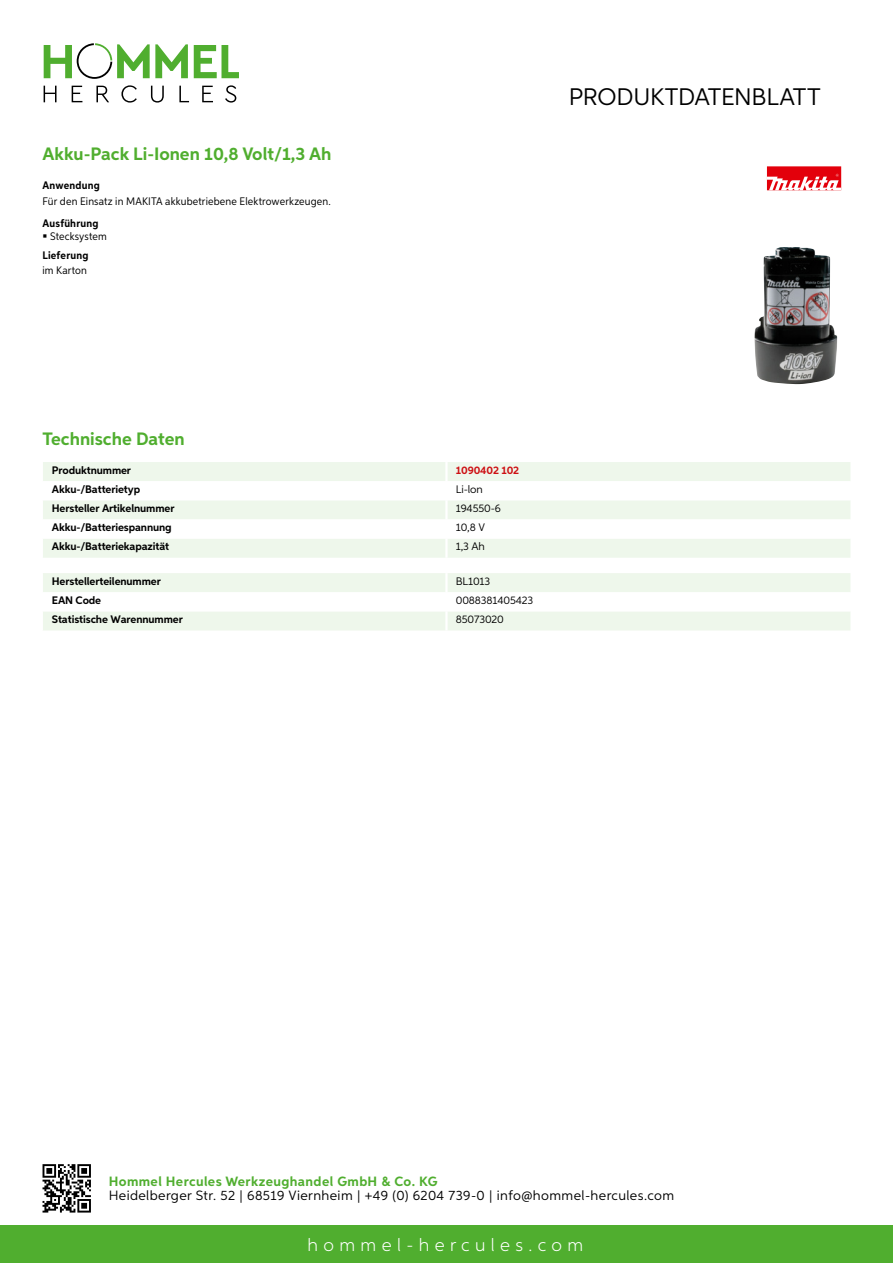
<style>
.page{position:relative;width:893px;height:1263px;background:#fff}
.page>*{position:absolute;margin:0;border:0;box-sizing:border-box;transform-origin:0 0}
.t1{font:24px "Aspira";letter-spacing:-.01em;color:#000}
.t2{font:700 18px "Aspira";color:#50ae2f}
.t3{font:300 18px "Aspira";letter-spacing:.3em;color:#fff}
.t4{font:13.5px "Aspira";letter-spacing:.03em;color:#000}
.t5{font:700 13.5px "Aspira";letter-spacing:.03em;color:#50ae2f}
.t6{font:700 10.95px "Aspira";letter-spacing:-.01em;color:#000}
.t7{font:10.95px "Aspira Nar";letter-spacing:.015em;color:#000}
.t8{font:10.95px "Aspira";letter-spacing:-.01em;color:#000}
.t9{font:700 10.95px "Aspira Nar";letter-spacing:.02em;color:#000}
.t10{font:700 10.95px "Aspira";letter-spacing:-.01em;color:#cd1013}
</style>
<div class="page">
<div style="left:0;top:1226px;width:893px;height:37px;background:#50ae2f"></div>
<svg style="left:43px;top:1164px;width:48px;height:48px"></svg>
<svg style="left:194px;top:45px;width:45px;height:33px"></svg>
<svg style="left:44px;top:43px;width:144px;height:36px"></svg>
<svg style="left:44px;top:86px;width:13px;height:16px"></svg>
<svg style="left:72px;top:86px;width:10px;height:16px"></svg>
<svg style="left:96px;top:86px;width:13px;height:16px"></svg>
<svg style="left:121px;top:85px;width:16px;height:18px"></svg>
<svg style="left:151px;top:86px;width:13px;height:17px"></svg>
<svg style="left:179px;top:86px;width:10px;height:16px"></svg>
<svg style="left:202px;top:86px;width:11px;height:16px"></svg>
<svg style="left:225px;top:85px;width:11px;height:18px"></svg>
<div style="left:43px;top:462px;width:807px;height:96px;background:#eef7eb"></div>
<svg style="left:43px;top:481px;width:807px;height:58px"></svg>
<hr style="left:445px;top:462px;width:3px;height:19px;background:#fff">
<hr style="left:445px;top:481px;width:3px;height:19px;background:#fff">
<hr style="left:445px;top:500px;width:3px;height:19px;background:#fff">
<hr style="left:445px;top:519px;width:3px;height:20px;background:#fff">
<hr style="left:445px;top:539px;width:3px;height:19px;background:#fff">
<svg style="left:43px;top:573px;width:807px;height:57px"></svg>
<hr style="left:445px;top:611px;width:3px;height:19px;background:#fff">
<img style="left:754px;top:247px;width:83px;height:137px">
<svg style="left:766px;top:166px;width:76px;height:25px"></svg>
<div style="left:767px;top:166px;width:74px;height:24px;background:#e3000b"></div>
<svg style="left:767px;top:174px;width:74px;height:16px"></svg>
<h2 class="t2" style="left:43px;top:142px;width:290px">Akku-Pack Li-Ionen 10,8 Volt/1,3 Ah</h2>
<p class="t9" style="left:43px;top:179px;width:59px">Anwendung</p>
<p class="t7" style="left:43px;top:194px;width:290px">Für den Einsatz in MAKITA akkubetriebene Elektrowerkzeugen.</p>
<p class="t9" style="left:43px;top:216px;width:58px">Ausführung</p>
<p class="t7" style="left:50px;top:229px;width:58px">Stecksystem</p>
<p class="t9" style="left:43px;top:248px;width:47px">Lieferung</p>
<p class="t7" style="left:43px;top:264px;width:46px">im Karton</p>
<h1 class="t1" style="left:569px;top:82px;width:253px">Produktdatenblatt</h1>
<h2 class="t2" style="left:43px;top:428px;width:144px">Technische Daten</h2>
<p class="t6" style="left:52px;top:463px;width:81px">Produktnummer</p>
<p class="t10" style="left:456px;top:463px;width:65px">1090402 102</p>
<p class="t6" style="left:52px;top:483px;width:90px">Akku-/Batterietyp</p>
<p class="t8" style="left:456px;top:483px;width:28px">Li-lon</p>
<p class="t6" style="left:52px;top:502px;width:124px">Hersteller Artikelnummer</p>
<p class="t8" style="left:456px;top:502px;width:46px">194550-6</p>
<p class="t6" style="left:52px;top:521px;width:121px">Akku-/Batteriespannung</p>
<p class="t8" style="left:456px;top:521px;width:31px">10,8 V</p>
<p class="t6" style="left:52px;top:540px;width:119px">Akku-/Batteriekapazität</p>
<p class="t8" style="left:456px;top:540px;width:31px">1,3 Ah</p>
<p class="t6" style="left:52px;top:574px;width:111px">Herstellerteilenummer</p>
<p class="t8" style="left:456px;top:575px;width:36px">BL1013</p>
<p class="t6" style="left:52px;top:594px;width:51px">EAN Code</p>
<p class="t8" style="left:456px;top:594px;width:79px">0088381405423</p>
<p class="t6" style="left:52px;top:613px;width:132px">Statistische Warennummer</p>
<p class="t8" style="left:456px;top:613px;width:50px">85073020</p>
<p class="t5" style="left:109px;top:1172px;width:330px">Hommel Hercules Werkzeughandel GmbH &amp; Co. KG</p>
<p class="t4" style="left:109px;top:1187px;width:567px">Heidelberger Str. 52 | 68519 Viernheim | +49 (0) 6204 739-0 | info@hommel-hercules.com</p>
<h2 class="t3" style="left:307px;top:1234px;width:277px">hommel-hercules.com</h2>
</div>
